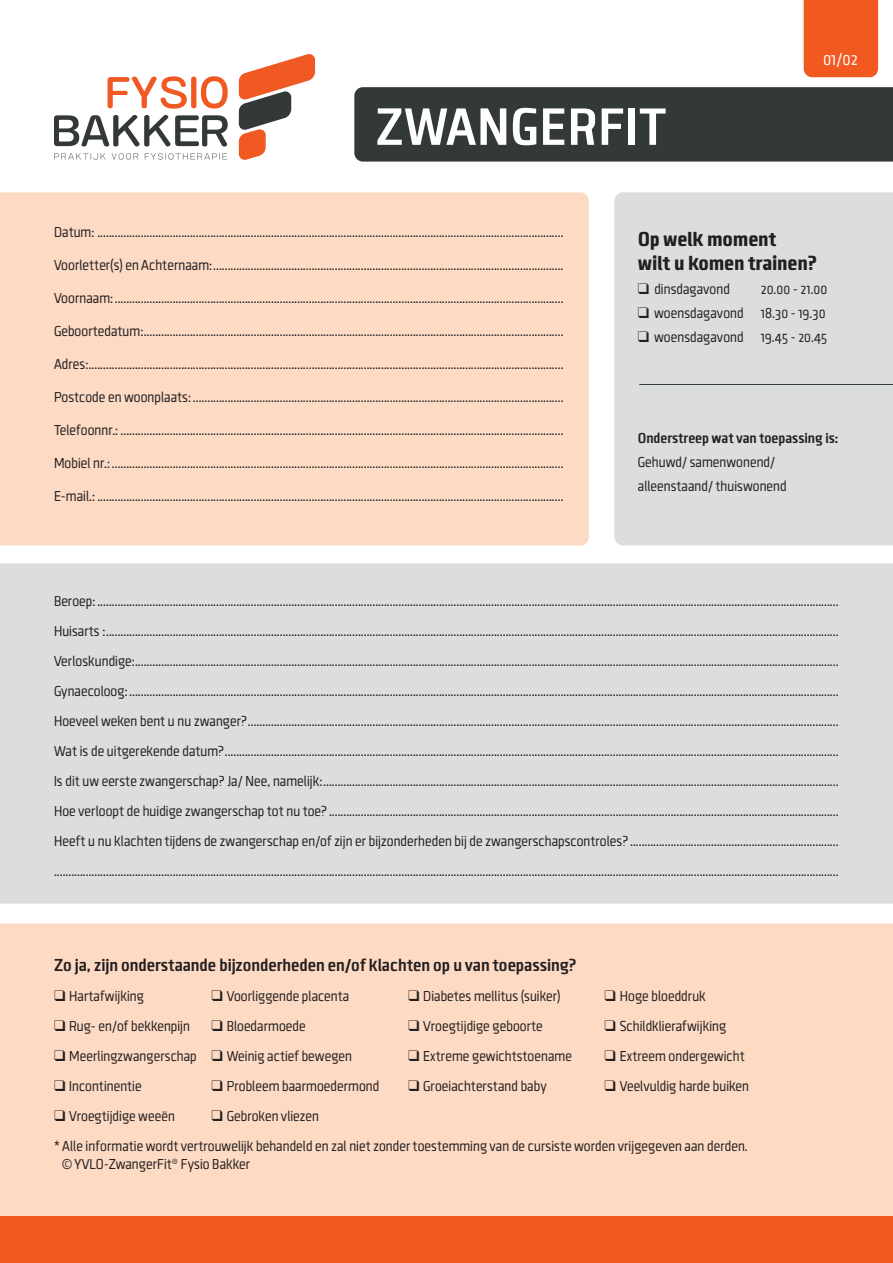
<style>
.page{position:relative;width:893px;height:1263px;background:#fff}
.page>*{position:absolute;margin:0;border:0;box-sizing:border-box;transform-origin:0 0}
.t1{font:700 54.45px "Clio C Bold";color:#fff}
.t2{font:900 21px/24px "Clio C Black";letter-spacing:-.01em;color:#231f20}
.t3{font:700 18px "Clio C Bold";letter-spacing:-.01em;color:#231f20}
.t4{font:18px "Clio C Regular";color:#fff}
.t5{font:15px/30px "Clio C Regular";letter-spacing:-.01em;color:#231f20}
.t6{font:700 15px "Clio C Bold";letter-spacing:-.01em;color:#231f20}
</style>
<div class="page">
<div style="left:0;top:192px;width:589px;height:353px;background:#fddac4"></div>
<div style="left:0;top:563px;width:893px;height:341px;background:#dcdddf"></div>
<div style="left:0;top:923px;width:893px;height:293px;background:#fddac4"></div>
<div style="left:614px;top:192px;width:279px;height:353px;background:#dcdddf"></div>
<svg style="left:239px;top:54px;width:76px;height:106px"></svg>
<svg style="left:54px;top:153px;width:52px;height:7px"></svg>
<svg style="left:112px;top:153px;width:26px;height:7px"></svg>
<svg style="left:145px;top:153px;width:82px;height:7px"></svg>
<svg style="left:54px;top:115px;width:174px;height:32px"></svg>
<svg style="left:108px;top:76px;width:120px;height:33px"></svg>
<div style="left:354px;top:87px;width:539px;height:75px;background:#333839"></div>
<hr style="left:639px;top:384px;width:254px;height:1px;background:#333839">
<div style="left:0;top:1216px;width:893px;height:47px;background:#f15921"></div>
<div style="left:804px;top:0;width:74px;height:77px;background:#f15921"></div>
<h1 class="t1" style="left:376px;top:93px;width:293px">ZWANGERFIT</h1>
<p class="t4" style="left:823px;top:48px;width:37px">01/02</p>
<p class="t5" style="left:54px;top:217px;width:511px">Datum: .................................................................................................................................................................</p>
<p class="t5" style="left:54px;top:250px;width:511px">Voorletter(s) en Achternaam:.........................................................................................................................</p>
<p class="t5" style="left:54px;top:283px;width:511px">Voornaam:...........................................................................................................................................................</p>
<p class="t5" style="left:54px;top:316px;width:511px">Geboortedatum:.................................................................................................................................................</p>
<p class="t5" style="left:54px;top:349px;width:511px">Adres:....................................................................................................................................................................</p>
<p class="t5" style="left:54px;top:382px;width:511px">Postcode en woonplaats:................................................................................................................................</p>
<p class="t5" style="left:54px;top:415px;width:511px">Telefoonnr.: .........................................................................................................................................................</p>
<p class="t5" style="left:54px;top:448px;width:511px">Mobiel nr.:............................................................................................................................................................</p>
<p class="t5" style="left:54px;top:481px;width:511px">E-mail.: .................................................................................................................................................................</p>
<h2 class="t2" style="left:638px;top:227px;width:181px">Op welk moment<br>wilt u komen trainen?</h2>
<p class="t5" style="left:638px;top:274px;width:94px">❑ dinsdagavond</p>
<p class="t5" style="left:761px;top:274px;width:68px">20.00 - 21.00</p>
<p class="t5" style="left:638px;top:298px;width:189px">❑ woensdagavond 18.30 - 19.30</p>
<p class="t5" style="left:638px;top:322px;width:191px">❑ woensdagavond 19.45 - 20.45</p>
<p class="t6" style="left:638px;top:429px;width:202px">Onderstreep wat van toepassing is:</p>
<p class="t5" style="left:638px;top:450px;width:151px;line-height:24px">Gehuwd/ samenwonend/ alleenstaand/ thuiswonend</p>
<p class="t5" style="left:54px;top:585px;width:786px;text-align:justify">Beroep:................................................................................................................................................................................................................................................................<br>Huisarts :.............................................................................................................................................................................................................................................................<br>Verloskundige:...................................................................................................................................................................................................................................................<br>Gynaecoloog:.....................................................................................................................................................................................................................................................<br>Hoeveel weken bent u nu zwanger?............................................................................................................................................................................................................<br>Wat is de uitgerekende datum?....................................................................................................................................................................................................................<br>Is dit uw eerste zwangerschap? Ja/ Nee, namelijk:..................................................................................................................................................................................<br>Hoe verloopt de huidige zwangerschap tot nu toe? ................................................................................................................................................................................<br>Heeft u nu klachten tijdens de zwangerschap en/of zijn er bijzonderheden bij de zwangerschapscontroles? ........................................................................ ...............................................................................................................................................................................................................................................................................</p>
<p class="t3" style="left:54px;top:954px;width:524px">Zo ja, zijn onderstaande bijzonderheden en/of klachten op u van toepassing?</p>
<p class="t5" style="left:54px;top:981px;width:92px">❑ Hartafwijking</p>
<p class="t5" style="left:212px;top:981px;width:139px">❑ Voorliggende placenta</p>
<p class="t5" style="left:408px;top:981px;width:160px">❑ Diabetes mellitus (suiker) ❑</p>
<p class="t5" style="left:604px;top:981px;width:103px">❑ Hoge bloeddruk</p>
<p class="t5" style="left:54px;top:1011px;width:138px">❑ Rug- en/of bekkenpijn</p>
<p class="t5" style="left:212px;top:1011px;width:96px">❑ Bloedarmoede</p>
<p class="t5" style="left:408px;top:1011px;width:137px">❑ Vroegtijdige geboorte</p>
<p class="t5" style="left:604px;top:1011px;width:123px">❑ Schildklierafwijking</p>
<p class="t5" style="left:54px;top:1041px;width:300px">❑ Meerlingzwangerschap ❑ Weinig actief bewegen</p>
<p class="t5" style="left:408px;top:1041px;width:166px">❑ Extreme gewichtstoename</p>
<p class="t5" style="left:604px;top:1041px;width:142px">❑ Extreem ondergewicht</p>
<p class="t5" style="left:54px;top:1071px;width:89px">❑ Incontinentie</p>
<p class="t5" style="left:212px;top:1071px;width:170px">❑ Probleem baarmoedermond</p>
<p class="t5" style="left:408px;top:1071px;width:140px">❑ Groeiachterstand baby</p>
<p class="t5" style="left:604px;top:1071px;width:146px">❑ Veelvuldig harde buiken</p>
<p class="t5" style="left:54px;top:1101px;width:123px">❑ Vroegtijdige weeën</p>
<p class="t5" style="left:54px;top:1101px;width:695px;text-indent:158px">❑ Gebroken vliezen<br>* Alle informatie wordt vertrouwelijk behandeld en zal niet zonder toestemming van de cursiste worden vrijgegeven aan derden.</p>
<p class="t5" style="left:62px;top:1149px;width:190px">© YVLO-ZwangerFit® Fysio Bakker</p>
</div>
